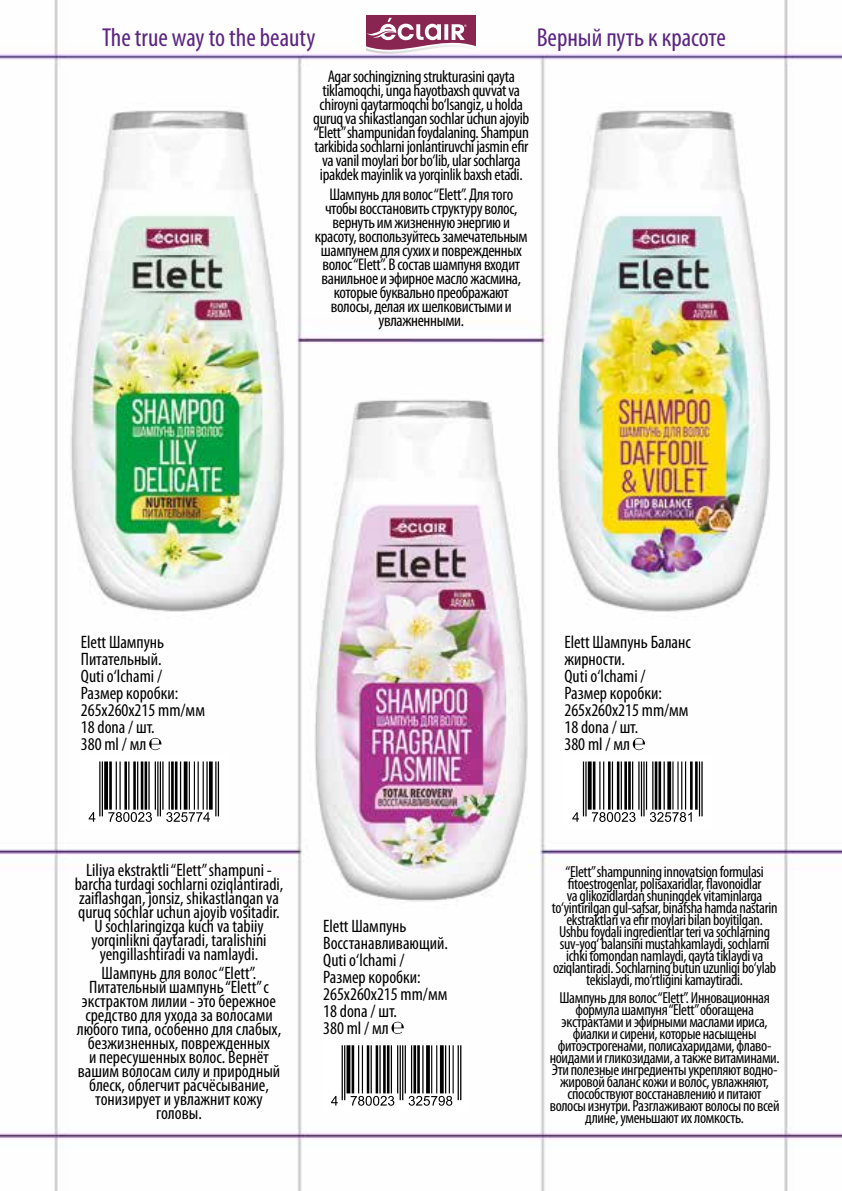
<style>
.page{position:relative;width:842px;height:1191px;background:#fff}
.page>*{position:absolute;margin:0;border:0;box-sizing:border-box;transform-origin:0 0}
.t1{font:condensed 26px "Myriad Pro";color:#5b2482}
.t2{font:condensed 18px/17px "Myriad Pro";color:#000}
.t3{font:condensed 17px/14px "Myriad Pro";letter-spacing:-.02em;color:#000;text-align:center}
.t4{font:condensed 16px/12px "Myriad Pro";letter-spacing:-.02em;color:#000;text-align:center}
</style>
<div class="page">
<img style="left:0;top:0;width:842px;height:1191px">
<svg style="left:149px;top:738px;width:12px;height:12px"></svg>
<svg style="left:633px;top:738px;width:12px;height:12px"></svg>
<svg style="left:391px;top:1021px;width:13px;height:13px"></svg>
<div style="left:81px;top:755px;width:146px;height:73px;background:#fff"></div>
<svg style="left:89px;top:761px;width:130px;height:61px"></svg>
<div style="left:323px;top:1039px;width:146px;height:73px;background:#fff"></div>
<svg style="left:331px;top:1045px;width:130px;height:60px"></svg>
<div style="left:564px;top:755px;width:146px;height:73px;background:#fff"></div>
<svg style="left:572px;top:761px;width:131px;height:61px"></svg>
<svg style="left:366px;top:15px;width:110px;height:41px"></svg>
<h1 class="t1" style="left:102px;top:24px;width:215px">The true way to the beauty</h1>
<h1 class="t1" style="left:537px;top:24px;width:191px">Верный путь к красоте</h1>
<p class="t3" style="left:313px;top:69px;width:218px">Agar sochingizning strukturasini qayta tiklamoqchi, unga hayotbaxsh quvvat va chiroyni qaytarmoqchi bo‘lsangiz, u holda quruq va shikastlangan sochlar uchun ajoyib “Elett” shampunidan foydalaning. Shampun tarkibida sochlarni jonlantiruvchi jasmin efir va vanil moylari bor bo‘lib, ular sochlarga ipakdek mayinlik va yorqinlik baxsh etadi.</p>
<p class="t3" style="left:315px;top:187px;width:214px">Шампунь для волос “Elett”. Для того чтобы восстановить структуру волос, вернуть им жизненную энергию и красоту, воспользуйтесь замечательным шампунем для сухих и поврежденных волос “Elett”. В состав шампуня входит ванильное и эфирное масло жасмина, которые буквально преображают волосы, делая их шелковистыми и увлажненными.</p>
<p class="t2" style="left:81px;top:634px;width:126px">Elett Шампунь<br>Питательный.<br>Quti o‘lchami /<br>Размер коробки:<br>265x260x215 mm/мм<br>18 dona / шт.<br>380 ml / мл</p>
<p class="t2" style="left:564px;top:634px;width:128px">Elett Шампунь Баланс жирности.<br>Quti o‘lchami /<br>Размер коробки:<br>265x260x215 mm/мм<br>18 dona / шт.<br>380 ml / мл</p>
<p class="t2" style="left:75px;top:863px;width:210px;line-height:14px;text-align:center">Liliya ekstraktli “Elett” shampuni - barcha turdagi sochlarni oziqlantiradi, zaiflashgan, jonsiz, shikastlangan va quruq sochlar uchun ajoyib vositadir.<br>U sochlaringizga kuch va tabiiy yorqinlikni qaytaradi, taralishini yengillashtiradi va namlaydi.</p>
<p class="t2" style="left:77px;top:966px;width:206px;line-height:14px;text-align:center">Шампунь для волос “Elett”.<br>Питательный шампунь “Elett” с экстрактом лилии - это бережное средство для ухода за волосами любого типа, особенно для слабых, безжизненных, поврежденных<br>и пересушенных волос. Вернёт вашим волосам силу и природный блеск, облегчит расчёсывание, тонизирует и увлажнит кожу головы.</p>
<p class="t2" style="left:323px;top:918px;width:126px">Elett Шампунь<br>Восстанавливающий.<br>Quti o‘lchami /<br>Размер коробки:<br>265x260x215 mm/мм<br>18 dona / шт.<br>380 ml / мл</p>
<p class="t4" style="left:552px;top:866px;width:227px">“Elett” shampunning innovatsion formulasi fitoestrogenlar, polisaxaridlar, flavonoidlar<br>va glikozidlardan shuningdek vitaminlarga to‘yintirilgan gul-safsar, binafsha hamda nastarin ekstraktlari va efir moylari bilan boyitilgan.<br>Ushbu foydali ingredientlar teri va sochlarning suv-yog‘ balansini mustahkamlaydi, sochlarni ichki tomondan namlaydi, qayta tiklaydi va oziqlantiradi. Sochlarning butun uzunligi bo‘ylab tekislaydi, mo‘rtligini kamaytiradi.</p>
<p class="t4" style="left:550px;top:991px;width:231px">Шампунь для волос “Elett”. Инновационная формула шампуня “Elett” обогащена экстрактами и эфирными маслами ириса, фиалки и сирени, которые насыщены фитоэстрогенами, полисахаридами, флаво&shy;ноидами и гликозидами, а также витаминами.<br>Эти полезные ингредиенты укрепляют водно&shy;жировой баланс кожи и волос, увлажняют, способствуют восстанавлению и питают волосы изнутри. Разглаживают волосы по всей длине, уменьшают их ломкость.</p>
</div>
